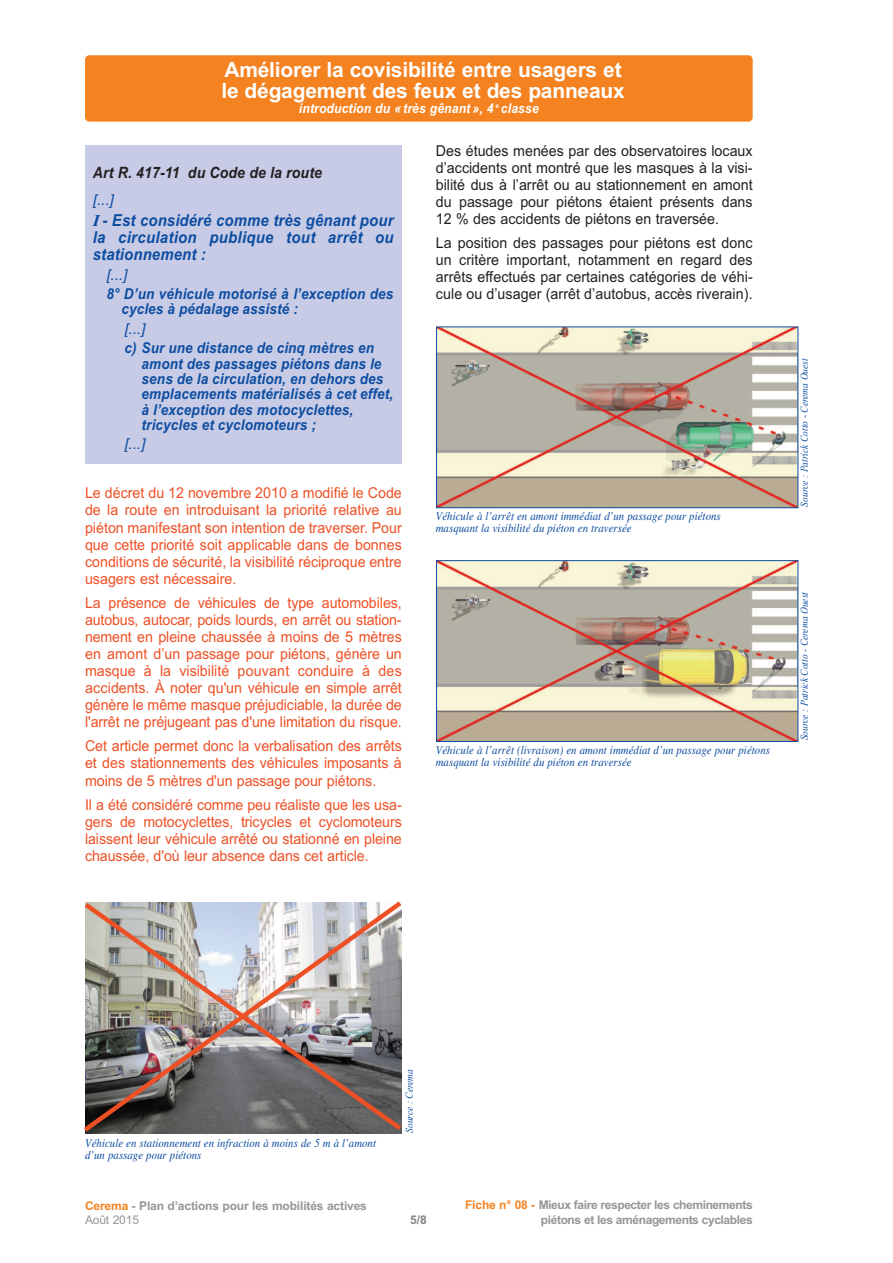
<style>
.page{position:relative;width:893px;height:1263px;background:#fff}
.page>*{position:absolute;margin:0;border:0;box-sizing:border-box;transform-origin:0 0}
.t1{font:700 21px/21px "Arial";letter-spacing:-.01em;color:#fff}
.t2{font:italic 700 16.5px/16.8px "Arial";letter-spacing:.02em;color:#0d4da1;text-align:justify;scale:.9 1}
.t3{font:italic 700 15.6px "Arial";letter-spacing:.01em;color:#231f20;scale:.9 1}
.t4{font:15px/17.1px "Arial";letter-spacing:-.005em;color:#ee5025;text-align:justify;scale:.95 1}
.t5{font:15px/17.1px "Arial";letter-spacing:.005em;color:#231f20;text-align:justify;scale:.95 1}
.t6{font:italic 700 15px/15.3px "Arial";letter-spacing:.01em;color:#0d4da1;scale:.9 1}
.t7{font:italic 15px "Arial";color:#0d4da1}
.t8{font:italic 700 13.5px "Arial";letter-spacing:.01em;color:#fff;scale:.9 1}
.t9{font:italic 12px/12px "Times";letter-spacing:.005em;color:#0d4da1;scale:.9 1}
.t10{font:700 12px/14.4px "Arial";letter-spacing:-.035em;color:#939598;text-align:right}
.t11{font:700 12px/13.5px "Arial";letter-spacing:-.01em;color:#939598}
.t12{font:700 12px "Arial";color:#808285}
.t13{font:italic 10.5px "Times New Roman";color:#0d4da1;scale:.9 1}
.s1{font-family:"Times New Roman"}
.s2{font-weight:400}
.s3{color:#f58220}
</style>
<div class="page">
<img style="left:438px;top:329px;width:358px;height:177px">
<div style="left:436px;top:327px;width:362px;height:181px;border:1px solid #0d4da1"></div>
<img style="left:438px;top:562px;width:358px;height:178px">
<div style="left:436px;top:560px;width:362px;height:182px;border:1px solid #0d4da1"></div>
<div style="left:85px;top:55px;width:668px;height:67px;background:#f58220;border-radius:4px"></div>
<div style="left:85px;top:145px;width:316px;height:318px;background:#c7cbe6"></div>
<img style="left:84px;top:901px;width:318px;height:233px">
<p class="t1" style="left:221px;top:59px;width:405px">Améliorer la covisibilité entre usagers et le dégagement des feux et des panneaux</p>
<p class="t8" style="left:299px;top:101px;width:268px">introduction du « très gênant », 4 <sup>e</sup> classe</p>
<p class="t3" style="left:93px;top:163px;width:256px">Art R. 417-11 du Code de la route</p>
<p class="t7" style="left:93px;top:191px;width:22px">[...]</p>
<p class="t2" style="left:93px;top:212px;width:335px"><span class="s1">I</span>- Est considéré comme très gênant pour la circulation publique tout arrêt ou stationnement :</p>
<p class="t6" style="left:106px;top:265px;width:320px;line-height:19.2px"><span class="s2">[...]<br></span>8° D’un véhicule motorisé à l’exception des</p>
<p class="t6" style="left:121px;top:299px;width:282px;line-height:19.5px">cycles à pédalage assisté :<br><span class="s2">[...]<br></span>c) Sur une distance de cinq mètres en</p>
<p class="t6" style="left:142px;top:356px;width:281px">amont des passages piétons dans le sens de la circulation, en dehors des emplacements matérialisés à cet effet, à l’exception des motocyclettes, tricycles et cyclomoteurs ;</p>
<p class="t7" style="left:124px;top:435px;width:22px">[...]</p>
<p class="t4" style="left:85px;top:485px;width:335px">Le décret du 12 novembre 2010 a modifié le Code de la route en introduisant la priorité relative au piéton manifestant son intention de traverser. Pour que cette priorité soit applicable dans de bonnes conditions de sécurité, la visibilité réciproque entre usagers est nécessaire.</p>
<p class="t4" style="left:85px;top:594px;width:335px">La présence de véhicules de type automobiles, autobus, autocar, poids lourds, en arrêt ou station&shy;nement en pleine chaussée à moins de 5 mètres en amont d’un passage pour piétons, génère un masque à la visibilité pouvant conduire à des accidents. À noter qu'un véhicule en simple arrêt génère le même masque préjudiciable, la durée de l'arrêt ne préjugeant pas d'une limitation du risque.</p>
<p class="t4" style="left:85px;top:738px;width:335px">Cet article permet donc la verbalisation des arrêts et des stationnements des véhicules imposants à moins de 5 mètres d'un passage pour piétons.</p>
<p class="t4" style="left:85px;top:796px;width:335px">Il a été considéré comme peu réaliste que les usa&shy;gers de motocyclettes, tricycles et cyclomoteurs laissent leur véhicule arrêté ou stationné en pleine chaussée, d'où leur absence dans cet article.</p>
<p class="t5" style="left:436px;top:142px;width:335px">Des études menées par des observatoires locaux d’accidents ont montré que les masques à la visi&shy;bilité dus à l’arrêt ou au stationnement en amont du passage pour piétons étaient présents dans 12 % des accidents de piétons en traversée.</p>
<p class="t5" style="left:436px;top:234px;width:335px">La position des passages pour piétons est donc un critère important, notamment en regard des arrêts effectués par certaines catégories de véhi&shy;cule ou d’usager (arrêt d’autobus, accès riverain).</p>
<p class="t9" style="left:436px;top:510px;width:318px">Véhicule à l’arrêt en amont immédiat d’un passage pour piétons masquant la visibilité du piéton en traversée</p>
<p class="t9" style="left:436px;top:744px;width:373px">Véhicule à l’arrêt (livraison) en amont immédiat d’un passage pour piétons masquant la visibilité du piéton en traversée</p>
<p class="t13" style="left:798px;top:507px;width:166px;rotate:-90deg">Source : Patrick Cotto - Cerema Ouest</p>
<p class="t13" style="left:798px;top:740px;width:166px;rotate:-90deg">Source : Patrick Cotto - Cerema Ouest</p>
<p class="t9" style="left:85px;top:1136px;width:325px">Véhicule en stationnement en infraction à moins de 5 m à l’amont d’un passage pour piétons</p>
<p class="t11" style="left:85px;top:1199px;width:283px"><span class="s3">Cerema</span> - Plan d’actions pour les mobilités actives<br><span class="s2">Août 2015</span></p>
<p class="t13" style="left:403px;top:1133px;width:72px;rotate:-90deg">Source : Cerema</p>
<p class="t12" style="left:410px;top:1212px;width:18px">5/8</p>
<p class="t10" style="left:465px;top:1198px;width:289px"><span class="s3">Fiche n° 08 -</span> Mieux faire respecter les cheminements piétons et les aménagements cyclables</p>
</div>
